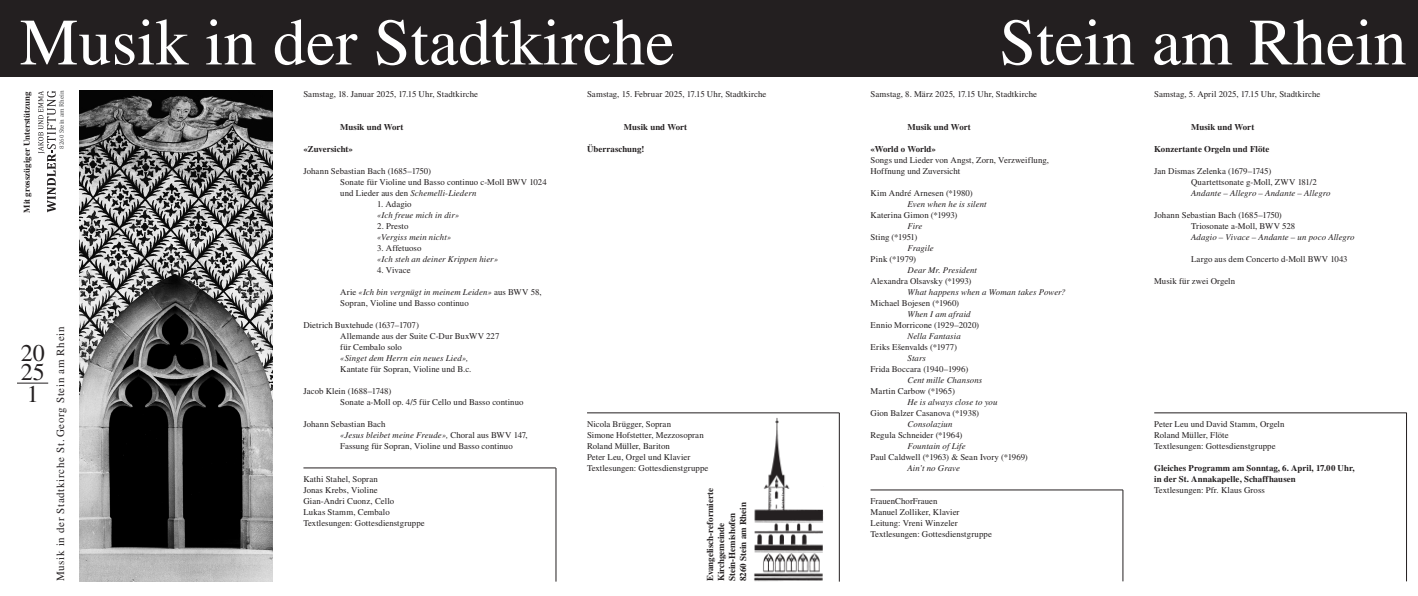
<style>
.page{position:relative;width:1418px;height:596px;background:#fff}
.page>*{position:absolute;margin:0;border:0;box-sizing:border-box;transform-origin:0 0}
.t1{font:66px "Times LT Std";color:#fff}
.t2{font:24px/19px "Times LT Std";color:#231f20}
.t3{font:11px "Times LT Std";letter-spacing:.06em;color:#231f20}
.t4{font:700 9px/11px "Times LT Std";color:#231f20}
.t5{font:8.8px/11px "Times LT Std";letter-spacing:.005em;color:#231f20}
.t6{font:italic 8.8px "Times LT Std";letter-spacing:.01em;color:#231f20}
.t7{font:700 8.8px/11px "Times LT Std";letter-spacing:.005em;color:#231f20}
.t8{font:6.6px "Cambria";color:#4b4c4d}
.s1{font-size:6.3px}
.s2{font-style:italic}
</style>
<div class="page">
<div style="left:0;top:0;width:291px;height:77px;background:#231f20"></div>
<div style="left:274px;top:0;width:300px;height:77px;background:#231f20"></div>
<div style="left:557px;top:0;width:300px;height:77px;background:#231f20"></div>
<div style="left:841px;top:0;width:300px;height:77px;background:#231f20"></div>
<div style="left:1124px;top:0;width:293px;height:77px;background:#231f20"></div>
<img style="left:79px;top:91px;width:193px;height:490px">
<hr style="left:17px;top:382px;width:31px;height:1px;background:#231f20">
<img style="left:754px;top:418px;width:70px;height:164px">
<hr style="left:839px;top:412px;width:1px;height:169px;background:#231f20">
<hr style="left:556px;top:467px;width:1px;height:114px;background:#231f20">
<hr style="left:303px;top:467px;width:253px;height:1px;background:#231f20">
<hr style="left:587px;top:412px;width:252px;height:1px;background:#231f20">
<hr style="left:1122px;top:489px;width:1px;height:92px;background:#231f20">
<hr style="left:870px;top:489px;width:253px;height:1px;background:#231f20">
<hr style="left:1406px;top:412px;width:1px;height:169px;background:#231f20">
<hr style="left:1154px;top:412px;width:252px;height:1px;background:#231f20">
<svg style="left:38px;top:91px;width:18px;height:121px"></svg>
<h1 class="t1" style="left:20px;top:5px;width:656px">Musik in der Stadtkirche</h1>
<h1 class="t1" style="left:999px;top:5px;width:409px">Stein am Rhein</h1>
<p class="t7" style="left:21px;top:213px;width:123px;rotate:-90deg">Mit grosszügiger Unterstützung</p>
<p class="t8" style="left:58px;top:149px;width:60px;rotate:-90deg"><span class="s1">8260</span> Stein am Rhein</p>
<h2 class="t2" style="left:21px;top:343px;width:25px">20<br>25</h2>
<h2 class="t2" style="left:27px;top:384px;width:13px">1</h2>
<p class="t3" style="left:54px;top:581px;width:256px;rotate:-90deg">Musik in der Stadtkirche St. Georg Stein am Rhein</p>
<p class="t5" style="left:303px;top:88px;width:176px">Samstag, 18. Januar 2025, 17.15 Uhr, Stadtkirche</p>
<p class="t7" style="left:340px;top:121px;width:65px">Musik und Wort</p>
<p class="t7" style="left:303px;top:143px;width:51px">«Zuversicht»</p>
<p class="t5" style="left:340px;top:165px;width:208px;text-indent:-37px">Johann Sebastian Bach (1685–1750)<br>Sonate für Violine und Basso continuo c-Moll BWV 1024 und Lieder aus den <span class="s2">Schemelli-Liedern</span></p>
<p class="t5" style="left:377px;top:198px;width:36px">1. Adagio</p>
<p class="t6" style="left:377px;top:210px;width:83px">«Ich freue mich in dir»</p>
<p class="t5" style="left:377px;top:220px;width:33px">2. Presto</p>
<p class="t6" style="left:377px;top:232px;width:76px">«Vergiss mein nicht»</p>
<p class="t5" style="left:377px;top:242px;width:46px">3. Affetuoso</p>
<p class="t6" style="left:377px;top:254px;width:122px">«Ich steh an deiner Krippen hier»</p>
<p class="t5" style="left:377px;top:264px;width:35px">4. Vivace</p>
<p class="t5" style="left:340px;top:286px;width:203px">Arie <span class="s2">«Ich bin vergnügt in meinem Leiden»</span> aus BWV 58,<br>Sopran, Violine und Basso continuo</p>
<p class="t5" style="left:340px;top:319px;width:161px;text-indent:-37px">Dietrich Buxtehude (1637–1707)<br>Allemande aus der Suite C-Dur BuxWV 227 für Cembalo solo</p>
<p class="t6" style="left:340px;top:353px;width:129px">«Singet dem Herrn ein neues Lied»,</p>
<p class="t5" style="left:340px;top:363px;width:132px">Kantate für Sopran, Violine und B.c.</p>
<p class="t5" style="left:340px;top:385px;width:185px;text-indent:-37px">Jacob Klein (1688–1748)<br>Sonate a-Moll op. 4/5 für Cello und Basso continuo</p>
<p class="t5" style="left:340px;top:418px;width:189px;text-indent:-37px">Johann Sebastian Bach<br><span class="s2">«Jesus bleibet meine Freude»,</span> Choral aus BWV 147,<br>Fassung für Sopran, Violine und Basso continuo</p>
<p class="t5" style="left:303px;top:473px;width:123px">Kathi Stahel, Sopran<br>Jonas Krebs, Violine<br>Gian-Andri Cuonz, Cello<br>Lukas Stamm, Cembalo<br>Textlesungen: Gottesdienstgruppe</p>
<p class="t5" style="left:587px;top:88px;width:181px">Samstag, 15. Februar 2025, 17.15 Uhr, Stadtkirche</p>
<p class="t7" style="left:624px;top:121px;width:65px">Musik und Wort</p>
<p class="t7" style="left:587px;top:143px;width:59px">Überraschung!</p>
<p class="t5" style="left:587px;top:418px;width:123px">Nicola Brügger, Sopran<br>Simone Hofstetter, Mezzosopran<br>Roland Müller, Bariton<br>Peter Leu, Orgel und Klavier<br>Textlesungen: Gottesdienstgruppe</p>
<p class="t4" style="left:704px;top:581px;width:94px;rotate:-90deg">Evangelisch-reformierte<br>Kirchgemeinde<br>Stein-Hemishofen<br>8260 Stein am Rhein</p>
<p class="t5" style="left:870px;top:88px;width:168px">Samstag, 8. März 2025, 17.15 Uhr, Stadtkirche</p>
<p class="t7" style="left:907px;top:121px;width:65px">Musik und Wort</p>
<p class="t7" style="left:870px;top:143px;width:67px">«World o World»</p>
<p class="t5" style="left:870px;top:154px;width:180px">Songs und Lieder von Angst, Zorn, Verzweiflung,<br>Hoffnung und Zuversicht</p>
<p class="t5" style="left:870px;top:187px;width:103px">Kim André Arnesen (*1980)</p>
<p class="t6" style="left:907px;top:199px;width:81px">Even when he is silent</p>
<p class="t5" style="left:870px;top:209px;width:88px">Katerina Gimon (*1993)</p>
<p class="t6" style="left:907px;top:221px;width:17px">Fire</p>
<p class="t5" style="left:870px;top:231px;width:48px">Sting (*1951)</p>
<p class="t6" style="left:907px;top:243px;width:28px">Fragile</p>
<p class="t5" style="left:870px;top:253px;width:47px">Pink (*1979)</p>
<p class="t6" style="left:907px;top:265px;width:71px">Dear Mr. President</p>
<p class="t5" style="left:870px;top:275px;width:102px">Alexandra Olsavsky (*1993)</p>
<p class="t6" style="left:907px;top:287px;width:160px">What happens when a Woman takes Power?</p>
<p class="t5" style="left:870px;top:297px;width:90px">Michael Bojesen (*1960)</p>
<p class="t6" style="left:907px;top:309px;width:65px">When I am afraid</p>
<p class="t5" style="left:870px;top:319px;width:110px">Ennio Morricone (1929–2020)</p>
<p class="t6" style="left:907px;top:331px;width:55px">Nella Fantasia</p>
<p class="t5" style="left:870px;top:341px;width:88px">Eriks Ešenvalds (*1977)</p>
<p class="t6" style="left:907px;top:353px;width:20px">Stars</p>
<p class="t5" style="left:870px;top:363px;width:99px">Frida Boccara (1940–1996)</p>
<p class="t6" style="left:907px;top:375px;width:76px">Cent mille Chansons</p>
<p class="t5" style="left:870px;top:385px;width:86px">Martin Carbow (*1965)</p>
<p class="t6" style="left:907px;top:397px;width:91px">He is always close to you</p>
<p class="t5" style="left:870px;top:407px;width:110px">Gion Balzer Casanova (*1938)</p>
<p class="t6" style="left:907px;top:419px;width:47px">Consolaziun</p>
<p class="t5" style="left:870px;top:429px;width:93px">Regula Schneider (*1964)</p>
<p class="t6" style="left:907px;top:441px;width:60px">Fountain of Life</p>
<p class="t5" style="left:870px;top:451px;width:158px">Paul Caldwell (*1963) &amp; Sean Ivory (*1969)</p>
<p class="t6" style="left:907px;top:463px;width:54px">Ain’t no Grave</p>
<p class="t5" style="left:870px;top:495px;width:123px">FrauenChorFrauen<br>Manuel Zolliker, Klavier<br>Leitung: Vreni Winzeler<br>Textlesungen: Gottesdienstgruppe</p>
<p class="t5" style="left:1154px;top:88px;width:168px">Samstag, 5. April 2025, 17.15 Uhr, Stadtkirche</p>
<p class="t7" style="left:1191px;top:121px;width:65px">Musik und Wort</p>
<p class="t7" style="left:1154px;top:143px;width:117px">Konzertante Orgeln und Flöte</p>
<p class="t5" style="left:1191px;top:165px;width:127px;text-indent:-37px">Jan Dismas Zelenka (1679–1745)<br>Quartettsonate g-Moll, ZWV 181/2</p>
<p class="t6" style="left:1191px;top:188px;width:141px">Andante – Allegro – Andante – Allegro</p>
<p class="t5" style="left:1191px;top:209px;width:106px;text-indent:-37px">Johann Sebastian Bach (1685–1750)<br>Triosonate a-Moll, BWV 528</p>
<p class="t6" style="left:1191px;top:232px;width:165px">Adagio – Vivace – Andante – un poco Allegro</p>
<p class="t5" style="left:1191px;top:253px;width:158px">Largo aus dem Concerto d-Moll BWV 1043</p>
<p class="t5" style="left:1154px;top:275px;width:83px">Musik für zwei Orgeln</p>
<p class="t5" style="left:1154px;top:418px;width:132px">Peter Leu und David Stamm, Orgeln<br>Roland Müller, Flöte<br>Textlesungen: Gottesdienstgruppe</p>
<p class="t7" style="left:1154px;top:462px;width:202px">Gleiches Programm am Sonntag, 6. April, 17.00 Uhr, in der St. Annakapelle, Schaffhausen</p>
<p class="t5" style="left:1154px;top:484px;width:112px">Textlesungen: Pfr. Klaus Gross</p>
</div>
